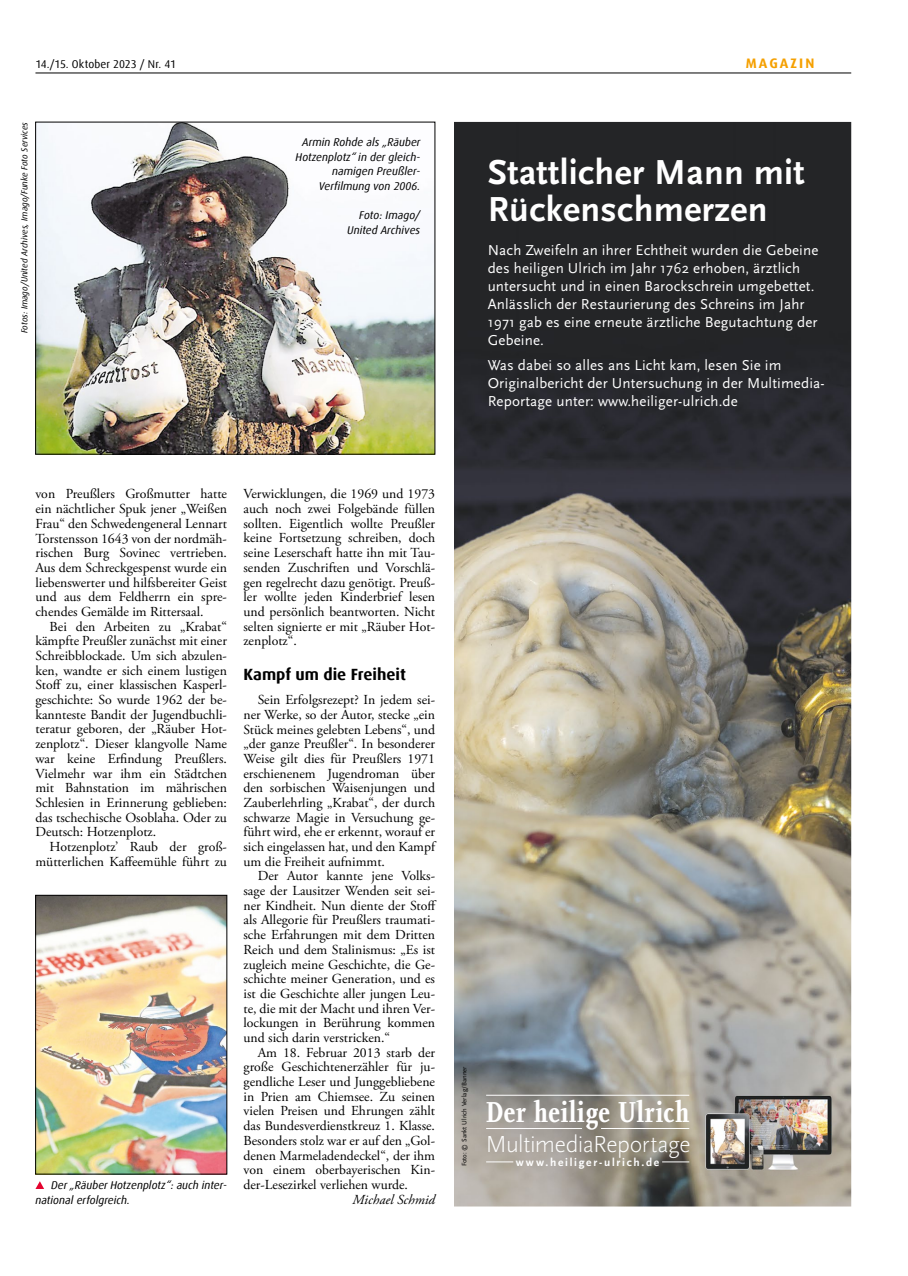
<style>
.page{position:relative;width:908px;height:1276px;background:#fff}
.page>*{position:absolute;margin:0;border:0;box-sizing:border-box;transform-origin:0 0}
.t1{font:700 36.25px/37.5px "Scala Sans";letter-spacing:.01em;color:#fff}
.t2{font:30.12px "Scala Bold Con";letter-spacing:.03em;color:#fff}
.t3{font:300 24.25px "Scala Sans";letter-spacing:-.02em;color:#fff}
.t4{font:700 16.25px "Dax Offc Pro";color:#000}
.t5{font:15px/18px "Scala Sans";letter-spacing:.01em;color:#fff}
.t6{font:13.75px/14.6px "Adobe Garamond Pro";color:#000;text-align:justify}
.t7{font:italic 13.75px "Adobe Garamond Pro";color:#000}
.t8{font:700 13.75px "Dax Offc Pro";letter-spacing:.15em;color:#f5a000}
.t9{font:700 11.5px "Scala Sans";letter-spacing:.15em;color:#fff}
.t10{font:italic 11.25px/14.8px "Dax Offc Pro";color:#000;text-align:right}
.t11{font:11.25px "Dax Offc Pro";letter-spacing:.005em;color:#000}
.t12{font:italic 8.75px "Dax Offc Pro";color:#000}
.t13{font:6.75px "Scala Sans";color:#000}
</style>
<div class="page">
<hr style="left:35px;top:73px;width:815px;height:1px;background:#000">
<img style="left:37px;top:897px;width:188px;height:275px">
<div style="left:35px;top:895px;width:192px;height:279px;border:1px solid #000"></div>
<img style="left:37px;top:124px;width:396px;height:328px">
<div style="left:35px;top:122px;width:400px;height:332px;border:1px solid #000"></div>
<svg style="left:35px;top:1181px;width:9px;height:8px"></svg>
<img style="left:454px;top:122px;width:396px;height:1084px">
<img style="left:705px;top:1095px;width:126px;height:80px">
<hr style="left:486px;top:1095px;width:203px;height:1px;background:#fff">
<hr style="left:486px;top:1128px;width:95px;height:1px;background:#fff">
<hr style="left:600px;top:1128px;width:89px;height:1px;background:#fff">
<svg style="left:661px;top:1161px;width:28px;height:1px"></svg>
<svg style="left:486px;top:1161px;width:27px;height:1px"></svg>
<p class="t11" style="left:35px;top:56px;width:142px">14./15. Oktober 2023 / Nr. 41</p>
<p class="t8" style="left:745px;top:54px;width:70px">MAGAZIN</p>
<p class="t12" style="left:19px;top:333px;width:213px;rotate:-90deg">Fotos: Imago/United Archives, Imago/Funke Foto Services</p>
<p class="t10" style="left:295px;top:135px;width:126px">Armin Rohde als „Räuber<br>Hotzenplotz“ in der gleich&shy;namigen Preußler-<br>Verfilmung von 2006.</p>
<p class="t10" style="left:347px;top:208px;width:75px">Foto: Imago/<br>United Archives</p>
<h1 class="t1" style="left:487px;top:154px;width:318px">Stattlicher Mann mit<br>Rückenschmerzen</h1>
<p class="t5" style="left:487px;top:241px;width:332px">Nach Zweifeln an ihrer Echtheit wurden die Gebeine des heiligen Ulrich im Jahr 1762 erhoben, ärztlich untersucht und in einen Barockschrein umgebettet.<br>Anlässlich der Restaurierung des Schreins im Jahr 1971 gab es eine erneute ärztliche Begutachtung der Gebeine.</p>
<p class="t5" style="left:487px;top:356px;width:338px">Was dabei so alles ans Licht kam, lesen Sie im<br>Originalbericht der Untersuchung in der Multimedia-<br>Reportage unter: www.heiliger-ulrich.de</p>
<p class="t6" style="left:35px;top:487px;width:193px">von Preußlers Großmutter hatte ein nächtlicher Spuk jener „Weißen Frau“ den Schwedengeneral Lennart Torstensson 1643 von der nordmäh&shy;rischen Burg Sovinec vertrieben.<br>Aus dem Schreckgespenst wurde ein liebenswerter und hilfsbereiter Geist und aus dem Feldherrn ein spre&shy;chendes Gemälde im Rittersaal.</p>
<p class="t6" style="left:35px;top:619px;width:193px;text-indent:14px">Bei den Arbeiten zu „Krabat“ kämpfte Preußler zunächst mit einer Schreibblockade. Um sich abzulen&shy;ken, wandte er sich einem lustigen Stoff zu, einer klassischen Kasperl&shy;geschichte: So wurde 1962 der be&shy;kannteste Bandit der Jugendbuchli&shy;teratur geboren, der „Räuber Hot&shy;zenplotz“. Dieser klangvolle Name war keine Erfindung Preußlers.<br>Vielmehr war ihm ein Städtchen mit Bahnstation im mährischen Schlesien in Erinnerung geblieben: das tschechische Osoblaha. Oder zu Deutsch: Hotzenplotz.</p>
<p class="t6" style="left:35px;top:840px;width:193px;text-align:right">Hotzenplotz’ Raub der groß&shy;mütterlichen Kaffeemühle führt zu</p>
<p class="t10" style="left:35px;top:1177px;width:193px;text-align:left;text-indent:16px">Der „Räuber Hotzenplotz“: auch inter&shy;national erfolgreich.</p>
<p class="t6" style="left:243px;top:487px;width:193px">Verwicklungen, die 1969 und 1973 auch noch zwei Folgebände füllen sollten. Eigentlich wollte Preußler keine Fortsetzung schreiben, doch seine Leserschaft hatte ihn mit Tau&shy;senden Zuschriften und Vorschlä&shy;gen regelrecht dazu genötigt. Preuß&shy;ler wollte jeden Kinderbrief lesen und persönlich beantworten. Nicht selten signierte er mit „Räuber Hot&shy;zenplotz“.</p>
<p class="t4" style="left:243px;top:664px;width:164px">Kampf um die Freiheit</p>
<p class="t6" style="left:243px;top:693px;width:193px;text-indent:14px">Sein Erfolgsrezept? In jedem sei&shy;ner Werke, so der Autor, stecke „ein Stück meines gelebten Lebens“, und „der ganze Preußler“. In besonderer Weise gilt dies für Preußlers 1971 erschienenem Jugendroman über den sorbischen Waisenjungen und Zauberlehrling „Krabat“, der durch schwarze Magie in Versuchung ge&shy;führt wird, ehe er erkennt, worauf er sich eingelassen hat, und den Kampf um die Freiheit aufnimmt.</p>
<p class="t6" style="left:243px;top:869px;width:194px;text-indent:14px">Der Autor kannte jene Volks&shy;sage der Lausitzer Wenden seit sei&shy;ner Kindheit. Nun diente der Stoff als Allegorie für Preußlers traumati&shy;sche Erfahrungen mit dem Dritten Reich und dem Stalinismus: „Es ist zugleich meine Geschichte, die Ge&shy;schichte meiner Generation, und es ist die Geschichte aller jungen Leu&shy;te, die mit der Macht und ihren Ver&shy;lockungen in Berührung kommen und sich darin verstricken.“</p>
<p class="t6" style="left:243px;top:1045px;width:193px;text-indent:14px">Am 18. Februar 2013 starb der große Geschichtenerzähler für ju&shy;gendliche Leser und Junggebliebene in Prien am Chiemsee. Zu seinen vielen Preisen und Ehrungen zählt das Bundesverdienstkreuz 1. Klasse.<br>Besonders stolz war er auf den „Gol&shy;denen Marmeladendeckel“, der ihm von einem oberbayerischen Kin&shy;der-Lesezirkel verliehen wurde.</p>
<p class="t7" style="left:352px;top:1191px;width:84px">Michael Schmid</p>
<p class="t13" style="left:460px;top:1166px;width:102px;rotate:-90deg">Foto: © Sankt Ulrich Verlag/Banner</p>
<h2 class="t2" style="left:485px;top:1095px;width:205px">Der heilige Ulrich</h2>
<h3 class="t3" style="left:485px;top:1130px;width:206px">MultimediaReportage</h3>
<p class="t9" style="left:515px;top:1156px;width:145px">www.heiliger-ulrich.de</p>
</div>
